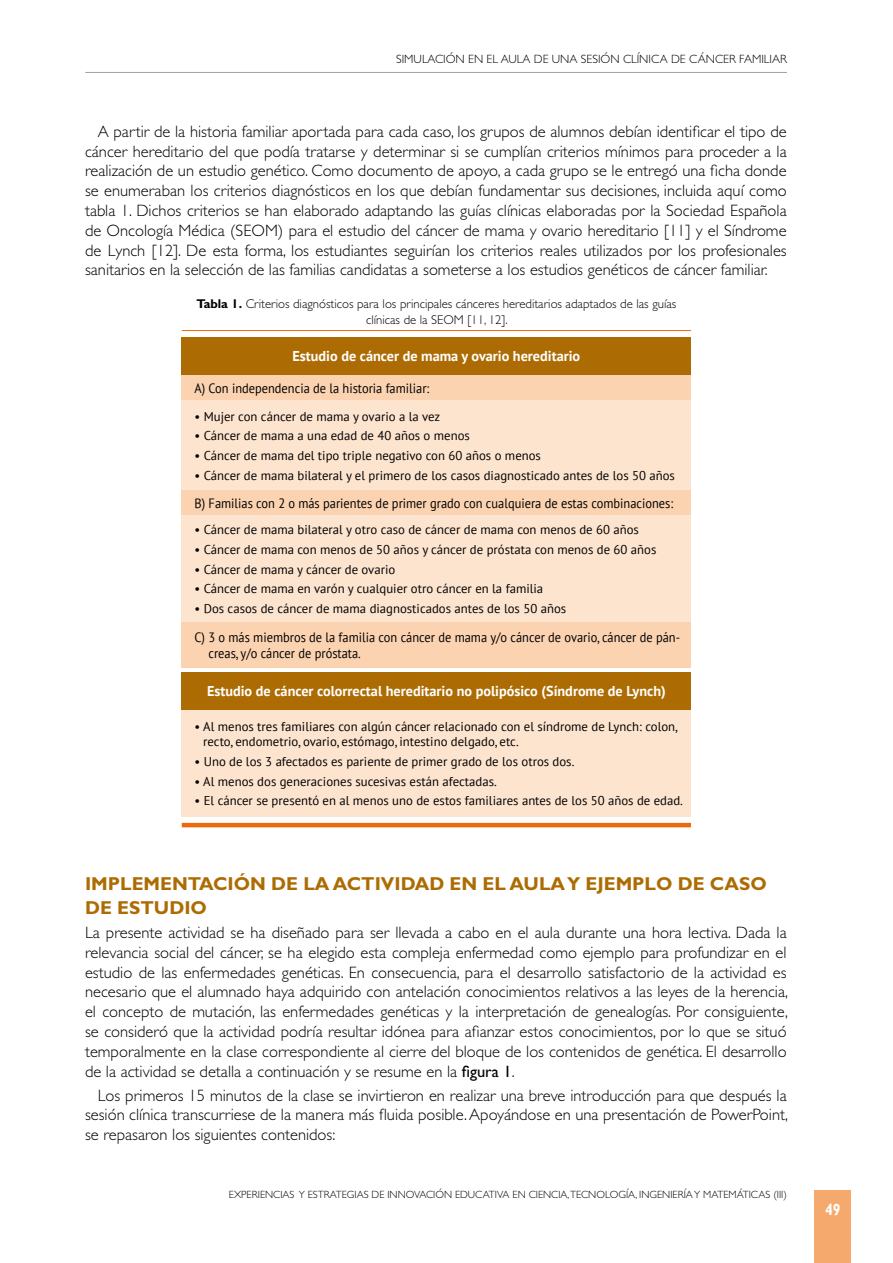
<style>
.page{position:relative;width:893px;height:1263px;background:#fff}
.page>*{position:absolute;margin:0;border:0;box-sizing:border-box;transform-origin:0 0}
.t1{font:700 18.75px "Gill Sans Std";color:#ad6c03}
.t2{font:300 16.5px/19.8px "Gill Sans Std";color:#000;text-align:justify}
.t3{font:700 16.5px "Gill Sans Std";color:#fff;scale:.85 1}
.t4{font:700 14.25px "PT Sans";color:#fff}
.t5{font:13.5px/16.2px "PT Sans";color:#000;scale:.92 1}
.t6{font:12.75px/15.3px "PT Sans";color:#000}
.t7{font:300 12.75px/15.3px "Gill Sans Std";color:#000;text-align:center}
.t8{font:300 12px "Gill Sans Std";color:#000}
.t9{font:300 10.5px "Gill Sans Std";color:#000}
.s1{font-weight:700}
.s2{font-weight:400}
</style>
<div class="page">
<div style="left:815px;top:1191px;width:36px;height:72px;background:#f5a96c"></div>
<hr style="left:85px;top:72px;width:702px;height:1px;background:#9c9e9f">
<div style="left:182px;top:337px;width:509px;height:38px;background:#ad6c03"></div>
<div style="left:182px;top:672px;width:509px;height:38px;background:#ad6c03"></div>
<div style="left:182px;top:375px;width:509px;height:26px;background:#fbd3b1"></div>
<div style="left:182px;top:490px;width:509px;height:26px;background:#fbd3b1"></div>
<div style="left:182px;top:622px;width:509px;height:46px;background:#fbd3b1"></div>
<div style="left:182px;top:401px;width:509px;height:89px;background:#fde4cf"></div>
<div style="left:182px;top:710px;width:509px;height:106px;background:#fde4cf"></div>
<div style="left:182px;top:516px;width:509px;height:106px;background:#fde4cf"></div>
<hr style="left:182px;top:330px;width:509px;height:1px;background:#eb690b">
<hr style="left:182px;top:823px;width:509px;height:4px;background:#eb690b">
<p class="t8" style="left:396px;top:52px;width:392px">SIMULACIÓN EN EL AULA DE UNA SESIÓN CLÍNICA DE CÁNCER FAMILIAR</p>
<p class="t2" style="left:85px;top:121px;width:703px;text-indent:13px">A partir de la historia familiar aportada para cada caso, los grupos de alumnos debían identificar el tipo de cáncer hereditario del que podía tratarse y determinar si se cumplían criterios mínimos para proceder a la realización de un estudio genético. Como documento de apoyo, a cada grupo se le entregó una ficha donde se enumeraban los criterios diagnósticos en los que debían fundamentar sus decisiones, incluida aquí como tabla 1. Dichos criterios se han elaborado adaptando las guías clínicas elaboradas por la Sociedad Española de Oncología Médica (SEOM) para el estudio del cáncer de mama y ovario hereditario [11] y el Síndrome de Lynch [12]. De esta forma, los estudiantes seguirían los criterios reales utilizados por los profesionales sanitarios en la selección de las familias candidatas a someterse a los estudios genéticos de cáncer familiar.</p>
<p class="t7" style="left:196px;top:297px;width:481px"><span class="s1">TABLA 1.</span> Criterios diagnósticos para los principales cánceres hereditarios adaptados de las guías clínicas de la SEOM [11, 12].</p>
<p class="t4" style="left:292px;top:347px;width:289px">Estudio de cáncer de mama y ovario hereditario</p>
<p class="t5" style="left:195px;top:380px;width:257px">A) Con independencia de la historia familiar:</p>
<p class="t6" style="left:195px;top:408px;width:247px">• Mujer con cáncer de mama y ovario a la vez</p>
<p class="t6" style="left:195px;top:428px;width:277px">• Cáncer de mama a una edad de 40 años o menos</p>
<p class="t6" style="left:195px;top:448px;width:348px">• Cáncer de mama del tipo triple negativo con 60 años o menos</p>
<p class="t6" style="left:195px;top:467px;width:482px">• Cáncer de mama bilateral y el primero de los casos diagnosticado antes de los 50 años</p>
<p class="t5" style="left:195px;top:495px;width:522px">B) Familias con 2 o más parientes de primer grado con cualquiera de estas combinaciones:</p>
<p class="t6" style="left:195px;top:522px;width:446px">• Cáncer de mama bilateral y otro caso de cáncer de mama con menos de 60 años</p>
<p class="t6" style="left:195px;top:541px;width:463px">• Cáncer de mama con menos de 50 años y cáncer de próstata con menos de 60 años</p>
<p class="t6" style="left:195px;top:561px;width:202px">• Cáncer de mama y cáncer de ovario</p>
<p class="t6" style="left:195px;top:581px;width:350px">• Cáncer de mama en varón y cualquier otro cáncer en la familia</p>
<p class="t6" style="left:195px;top:600px;width:373px">• Dos casos de cáncer de mama diagnosticados antes de los 50 años</p>
<p class="t5" style="left:208px;top:629px;width:514px;text-indent:-14px">C) 3 o más miembros de la familia con cáncer de mama y/o cáncer de ovario, cáncer de pán&shy;creas, y/o cáncer de próstata.</p>
<p class="t4" style="left:207px;top:682px;width:460px">Estudio de cáncer colorrectal hereditario no polipósico (Síndrome de Lynch)</p>
<p class="t6" style="left:203px;top:719px;width:476px;text-indent:-9px">• Al menos tres familiares con algún cáncer relacionado con el síndrome de Lynch: colon, recto, endometrio, ovario, estómago, intestino delgado, etc.</p>
<p class="t6" style="left:195px;top:753px;width:381px">• Uno de los 3 afectados es pariente de primer grado de los otros dos.</p>
<p class="t6" style="left:195px;top:773px;width:304px">• Al menos dos generaciones sucesivas están afectadas.</p>
<p class="t6" style="left:195px;top:793px;width:490px">• El cáncer se presentó en al menos uno de estos familiares antes de los 50 años de edad.</p>
<p class="t1" style="left:85px;top:872px;width:274px">IMPLEMENTACIÓN DE LA ACTI</p>
<p class="t1" style="left:381px;top:872px;width:387px">VI DAD EN EL AULA Y EJEMPLO DE CASO</p>
<p class="t1" style="left:85px;top:896px;width:123px">DE ESTUDIO</p>
<p class="t2" style="left:85px;top:923px;width:704px">La presente actividad se ha diseñado para ser llevada a cabo en el aula durante una hora lectiva. Dada la relevancia social del cáncer, se ha elegido esta compleja enfermedad como ejemplo para profundizar en el estudio de las enfermedades genéticas. En consecuencia, para el desarrollo satisfactorio de la actividad es necesario que el alumnado haya adquirido con antelación conocimientos relativos a las leyes de la herencia, el concepto de mutación, las enfermedades genéticas y la interpretación de genealogías. Por consiguiente, se consideró que la actividad podría resultar idónea para afianzar estos conocimientos, por lo que se situó temporalmente en la clase correspondiente al cierre del bloque de los contenidos de genética. El desarrollo de la actividad se detalla a continuación y se resume en la <span class="s2">figura 1</span>.</p>
<p class="t2" style="left:85px;top:1085px;width:704px;text-indent:13px">Los primeros 15 minutos de la clase se invirtieron en realizar una breve introducción para que después la sesión clínica transcurriese de la manera más fluida posible. Apoyándose en una presentación de PowerPoint, se repasaron los siguientes contenidos:</p>
<p class="t9" style="left:229px;top:1188px;width:559px">EXPERIENCIAS Y ESTRATEGIAS DE INNOVACIÓN EDUCATIVA EN CIENCIA,TECNOLOGÍA, INGENIERÍA Y MATEMÁTICAS (III)</p>
<p class="t3" style="left:825px;top:1199px;width:20px">49</p>
</div>
